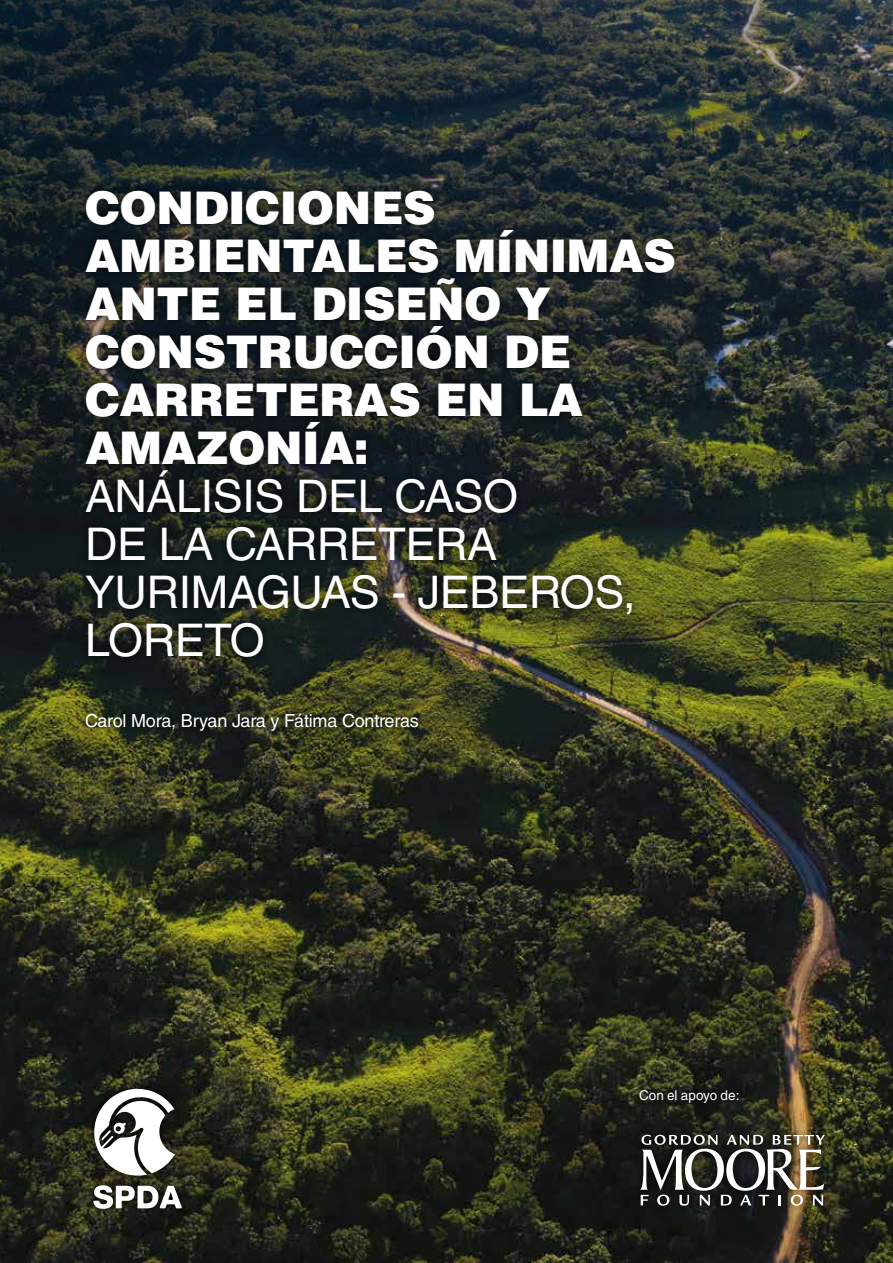
<style>
.page{position:relative;width:893px;height:1263px;background:#fff}
.page>*{position:absolute;margin:0;border:0;box-sizing:border-box;transform-origin:0 0}
.t1{font:900 45px/48px "Helvetica LT Std";letter-spacing:-.01em;color:#fff}
.t2{font:45px/48px "Helvetica LT Std";letter-spacing:-.01em;color:#fff}
.t3{font:18px "Helvetica LT Std";letter-spacing:-.01em;color:#fff}
.t4{font:13.5px "Helvetica LT Std";letter-spacing:.005em;color:#fff}
</style>
<div class="page">
<img style="left:0;top:919px;width:893px;height:344px">
<img style="left:0;top:0;width:893px;height:919px">
<div style="left:78px;top:182px;width:605px;height:483px;background:#000;opacity:.75"></div>
<svg style="left:79px;top:707px;width:346px;height:31px;background:#2f331a"></svg>
<svg style="left:87px;top:1082px;width:101px;height:134px;background:#252718"></svg>
<svg style="left:93px;top:1185px;width:89px;height:24px"></svg>
<svg style="left:90px;top:1089px;width:85px;height:87px"></svg>
<div style="left:633px;top:1084px;width:198px;height:129px;background:#000;opacity:.75"></div>
<svg style="left:640px;top:1135px;width:185px;height:71px"></svg>
<p class="t1" style="left:85px;top:182px;width:592px">CONDICIONES<br>AMBIENTALES MÍNIMAS<br>ANTE EL DISEÑO Y<br>CONSTRUCCIÓN DE<br>CARRETERAS EN LA<br>AMAZONÍA:</p>
<p class="t2" style="left:85px;top:472px;width:552px">ANÁLISIS DEL CASO<br>DE LA CARRETERA<br>YURIMAGUAS - JEBEROS,<br>LORETO</p>
<p class="t3" style="left:85px;top:710px;width:335px">Carol Mora, Bryan Jara y Fátima Contreras</p>
<p class="t4" style="left:639px;top:1088px;width:102px">Con el apoyo de:</p>
</div>
